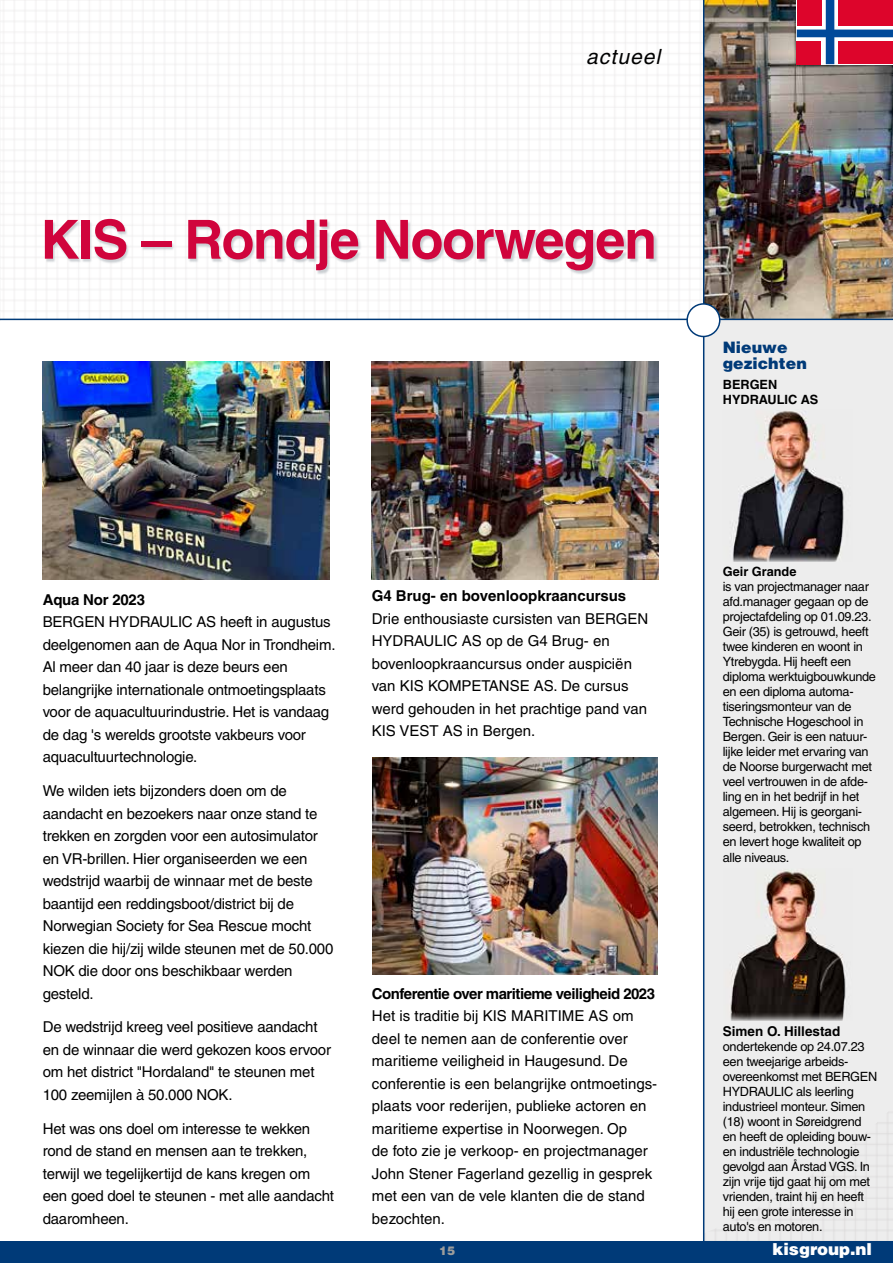
<style>
.page{position:relative;width:893px;height:1263px;background:#fff}
.page>*{position:absolute;margin:0;border:0;box-sizing:border-box;transform-origin:0 0}
.t1{font:700 54px "Helvetica LT Pro";letter-spacing:-.025em;color:#d0043c}
.t2{font:italic 21px "Helvetica LT Pro";letter-spacing:.05em;color:#000}
.t3{font:900 16.5px "Helvetica LT Pro";color:#fff}
.t4{font:900 15.75px/16.5px "Helvetica LT Pro";color:#003a78}
.t5{font:15px/22.5px "Helvetica LT Pro";letter-spacing:-.015em;color:#000}
.t6{font:700 15px "Helvetica LT Pro";letter-spacing:-.035em;color:#000}
.t7{font:700 15px "Helvetica LT Pro";color:#000}
.t8{font:700 15px "Helvetica LT Pro";letter-spacing:-.015em;color:#000}
.t9{font:700 13.5px "Helvetica LT Pro";color:#000}
.t10{font:12.75px/15px "Helvetica LT Pro";letter-spacing:-.025em;color:#000}
.t11{font:700 12.75px/15px "Helvetica LT Pro";color:#000}
.t12{font:900 12px "Helvetica LT Pro";color:#9d9d9c}
</style>
<div class="page">
<img style="left:0;top:0;width:893px;height:319px">
<div style="left:704px;top:320px;width:189px;height:785px;background:#ededed"></div>
<img style="left:704px;top:1105px;width:189px;height:136px">
<hr style="left:703px;top:0;width:1px;height:1245px;background:#003a78">
<svg style="left:797px;top:0;width:96px;height:64px;background:#b63c64"></svg>
<img style="left:723px;top:409px;width:129px;height:152px">
<img style="left:723px;top:868px;width:130px;height:152px">
<div style="left:46px;top:219px;width:612px;height:56px;background:#bac0c5;opacity:.75"></div>
<img style="left:43px;top:361px;width:287px;height:219px">
<img style="left:371px;top:361px;width:287px;height:219px">
<div style="left:0;top:1241px;width:893px;height:22px;background:#003a78"></div>
<img style="left:373px;top:757px;width:285px;height:217px">
<hr style="left:0;top:319px;width:893px;height:1px;background:#003a78">
<div style="left:687px;top:304px;width:33px;height:32px;background:#fff;border-radius:50%"></div>
<div style="left:686px;top:303px;width:34px;height:34px;border:2px solid #003a78;border-radius:50%"></div>
<h2 class="t2" style="left:586px;top:44px;width:76px">actueel</h2>
<h1 class="t1" style="left:40px;top:207px;width:618px">KIS – Rondje Noorwegen</h1>
<p class="t8" style="left:43px;top:590px;width:104px">Aqua Nor 2023</p>
<p class="t5" style="left:43px;top:611px;width:294px">BERGEN HYDRAULIC AS heeft in augustus deelgenomen aan de Aqua Nor in Trondheim.<br>Al meer dan 40 jaar is deze beurs een belangrijke internationale ontmoetingsplaats voor de aquacultuurindustrie. Het is vandaag de dag 's werelds grootste vakbeurs voor aquacultuurtechnologie.</p>
<p class="t5" style="left:43px;top:779px;width:292px">We wilden iets bijzonders doen om de aandacht en bezoekers naar onze stand te trekken en zorgden voor een autosimulator en VR-brillen. Hier organiseerden we een wedstrijd waarbij de winnaar met de beste baantijd een reddingsboot/district bij de Norwegian Society for Sea Rescue mocht kiezen die hij/zij wilde steunen met de 50.000<br>NOK die door ons beschikbaar werden gesteld.</p>
<p class="t5" style="left:43px;top:1016px;width:290px">De wedstrijd kreeg veel positieve aandacht en de winnaar die werd gekozen koos ervoor om het district "Hordaland" te steunen met 100 zeemijlen à 50.000 NOK.</p>
<p class="t5" style="left:43px;top:1117px;width:293px">Het was ons doel om interesse te wekken rond de stand en mensen aan te trekken, terwijl we tegelijkertijd de kans kregen om een goed doel te steunen - met alle aandacht daaromheen.</p>
<p class="t7" style="left:372px;top:587px;width:256px">G4 Brug- en bovenloopkraancursus</p>
<p class="t5" style="left:372px;top:607px;width:278px">Drie enthousiaste cursisten van BERGEN HYDRAULIC AS op de G4 Brug- en bovenloopkraancursus onder auspiciën van KIS KOMPETANSE AS. De cursus werd gehouden in het prachtige pand van KIS VEST AS in Bergen.</p>
<p class="t6" style="left:372px;top:984px;width:285px">Conferentie over maritieme veiligheid 2023</p>
<p class="t5" style="left:372px;top:1005px;width:287px">Het is traditie bij KIS MARITIME AS om deel te nemen aan de conferentie over maritieme veiligheid in Haugesund. De conferentie is een belangrijke ontmoetings&shy;plaats voor rederijen, publieke actoren en maritieme expertise in Noorwegen. Op<br>de foto zie je verkoop- en projectmanager John Stener Fagerland gezellig in gesprek met een van de vele klanten die de stand bezochten.</p>
<p class="t4" style="left:723px;top:339px;width:86px">Nieuwe gezichten</p>
<p class="t11" style="left:723px;top:377px;width:97px">BERGEN<br>HYDRAULIC AS</p>
<p class="t11" style="left:723px;top:564px;width:75px">Geir Grande</p>
<p class="t10" style="left:723px;top:579px;width:155px">is van projectmanager naar afd.manager gegaan op de projectafdeling op 01.09.23.<br>Geir (35) is getrouwd, heeft twee kinderen en woont in<br>Ytrebygda. Hij heeft een diploma werktuigbouwkunde en een diploma automa&shy;tiseringsmonteur van de<br>Technische Hogeschool in<br>Bergen. Geir is een natuur&shy;lijke leider met ervaring van de Noorse burgerwacht met veel vertrouwen in de afde&shy;ling en in het bedrijf in het algemeen. Hij is georgani&shy;seerd, betrokken, technisch en levert hoge kwaliteit op alle niveaus.</p>
<p class="t9" style="left:723px;top:1023px;width:119px">Simen O. Hillestad</p>
<p class="t10" style="left:723px;top:1039px;width:156px">ondertekende op 24.07.23 een tweejarige arbeids&shy;overeenkomst met BERGEN<br>HYDRAULIC als leerling industrieel monteur. Simen (18) woont in Søreidgrend en heeft de opleiding bouw&shy;en industriële technologie gevolgd aan Årstad VGS. In zijn vrije tijd gaat hij om met vrienden, traint hij en heeft hij een grote interesse in auto's en motoren.</p>
<p class="t12" style="left:439px;top:1243px;width:18px">15</p>
<p class="t3" style="left:772px;top:1238px;width:101px">kisgroup.nl</p>
</div>
